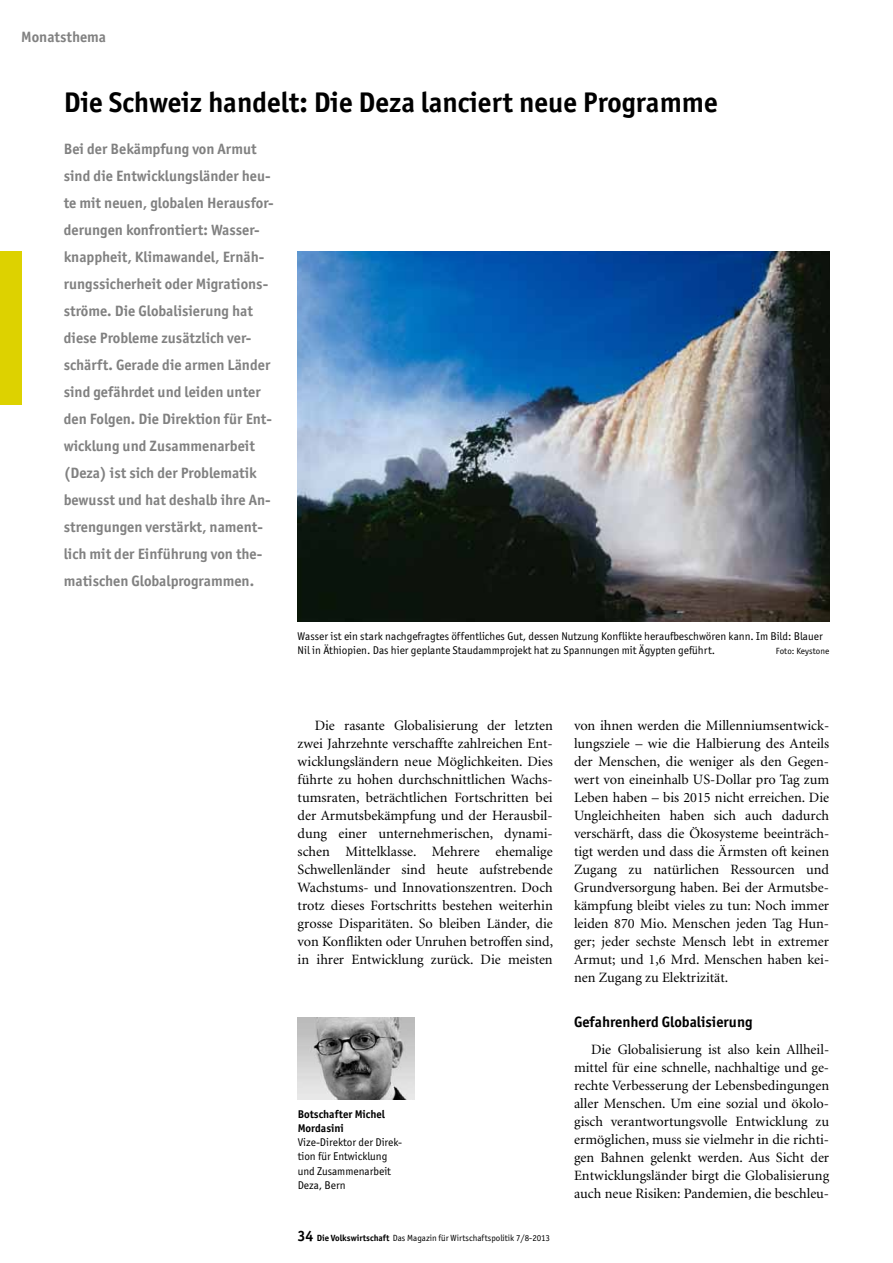
<style>
.page{position:relative;width:893px;height:1263px;background:#fff}
.page>*{position:absolute;margin:0;border:0;box-sizing:border-box;transform-origin:0 0}
.t1{font:700 28.5px "Officina San ITC";color:#000}
.t2{font:700 15px/27px "Officina San ITC";color:#818181}
.t3{font:700 15px "Officina San ITC";color:#000}
.t4{font:14.25px/18px "Minion";color:#000;text-align:justify}
.t5{font:11.25px/14.2px "Officina San ITC";color:#000}
.t6{font:700 11.25px/14.2px "Officina San ITC";color:#000}
.t7{font:9px "Officina San ITC";color:#000}
.s1{font-weight:700;font-size:15px}
.s2{font-weight:700}
</style>
<div class="page">
<div style="left:0;top:252px;width:21px;height:153px;background:#ddd200"></div>
<img style="left:298px;top:1018px;width:117px;height:82px">
<img style="left:298px;top:251px;width:531px;height:370px">
<p class="t2" style="left:21px;top:23px;width:86px">Monatsthema</p>
<h1 class="t1" style="left:64px;top:84px;width:655px">Die Schweiz handelt: Die Deza lanciert neue Programme</h1>
<p class="t2" style="left:64px;top:136px;width:211px">Bei der Bekämpfung von Armut sind die Entwicklungsländer heu&shy;te mit neuen, globalen Herausfor&shy;derungen konfrontiert: Wasser&shy;knappheit, Klimawandel, Ernäh&shy;rungssicherheit oder Migrations&shy;ströme. Die Globalisierung hat diese Probleme zusätzlich ver&shy;schärft. Gerade die armen Länder sind gefährdet und leiden unter den Folgen. Die Direktion für Ent&shy;wicklung und Zusammenarbeit (Deza) ist sich der Problematik bewusst und hat deshalb ihre An&shy;strengungen verstärkt, nament&shy;lich mit der Einführung von the&shy;matischen Globalprogrammen.</p>
<p class="t5" style="left:298px;top:629px;width:527px">Wasser ist ein stark nachgefragtes öffentliches Gut, dessen Nutzung Konflikte heraufbeschwören kann. Im Bild: Blauer<br>Nil in Äthiopien. Das hier geplante Staudammprojekt hat zu Spannungen mit Ägypten geführt.</p>
<p class="t7" style="left:776px;top:646px;width:55px">Foto: Keystone</p>
<p class="t4" style="left:298px;top:716px;width:257px;text-indent:17px">Die rasante Globalisierung der letzten zwei Jahrzehnte verschaffte zahlreichen Ent&shy;wicklungsländern neue Möglichkeiten. Dies führte zu hohen durchschnittlichen Wachs&shy;tumsraten, beträchtlichen Fortschritten bei der Armutsbekämpfung und der Herausbil&shy;dung einer unternehmerischen, dynami&shy;schen Mittelklasse. Mehrere ehemalige Schwellenländer sind heute aufstrebende Wachstums- und Innovationszentren. Doch trotz dieses Fortschritts bestehen weiterhin grosse Disparitäten. So bleiben Länder, die von Konflikten oder Unruhen betroffen sind, in ihrer Entwicklung zurück. Die meisten</p>
<p class="t4" style="left:574px;top:716px;width:257px">von ihnen werden die Millenniumsentwick&shy;lungsziele – wie die Halbierung des Anteils der Menschen, die weniger als den Gegen&shy;wert von eineinhalb US-Dollar pro Tag zum Leben haben – bis 2015 nicht erreichen. Die Ungleichheiten haben sich auch dadurch verschärft, dass die Ökosysteme beeinträch&shy;tigt werden und dass die Ärmsten oft keinen Zugang zu natürlichen Ressourcen und Grundversorgung haben. Bei der Armutsbe&shy;kämpfung bleibt vieles zu tun: Noch immer leiden 870 Mio. Menschen jeden Tag Hun&shy;ger; jeder sechste Mensch lebt in extremer Armut; und 1,6 Mrd. Menschen haben kei&shy;nen Zugang zu Elektrizität.</p>
<p class="t3" style="left:574px;top:1012px;width:180px">Gefahrenherd Globalisierung</p>
<p class="t4" style="left:574px;top:1040px;width:257px;text-indent:17px">Die Globalisierung ist also kein Allheil&shy;mittel für eine schnelle, nachhaltige und ge&shy;rechte Verbesserung der Lebensbedingungen aller Menschen. Um eine sozial und ökolo&shy;gisch verantwortungsvolle Entwicklung zu ermöglichen, muss sie vielmehr in die richti&shy;gen Bahnen gelenkt werden. Aus Sicht der Entwicklungsländer birgt die Globalisierung auch neue Risiken: Pandemien, die beschleu-</p>
<p class="t6" style="left:298px;top:1106px;width:89px">Botschafter Michel<br>Mordasini</p>
<p class="t5" style="left:298px;top:1135px;width:105px">Vize-Direktor der Direk&shy;tion für Entwicklung und Zusammenarbeit<br>Deza, Bern</p>
<p class="t7" style="left:298px;top:1232px;width:254px"><span class="s1">34</span> <span class="s2">Die Volkswirtschaft</span> Das Magazin für Wirtschaftspolitik 7/8-2013</p>
</div>
